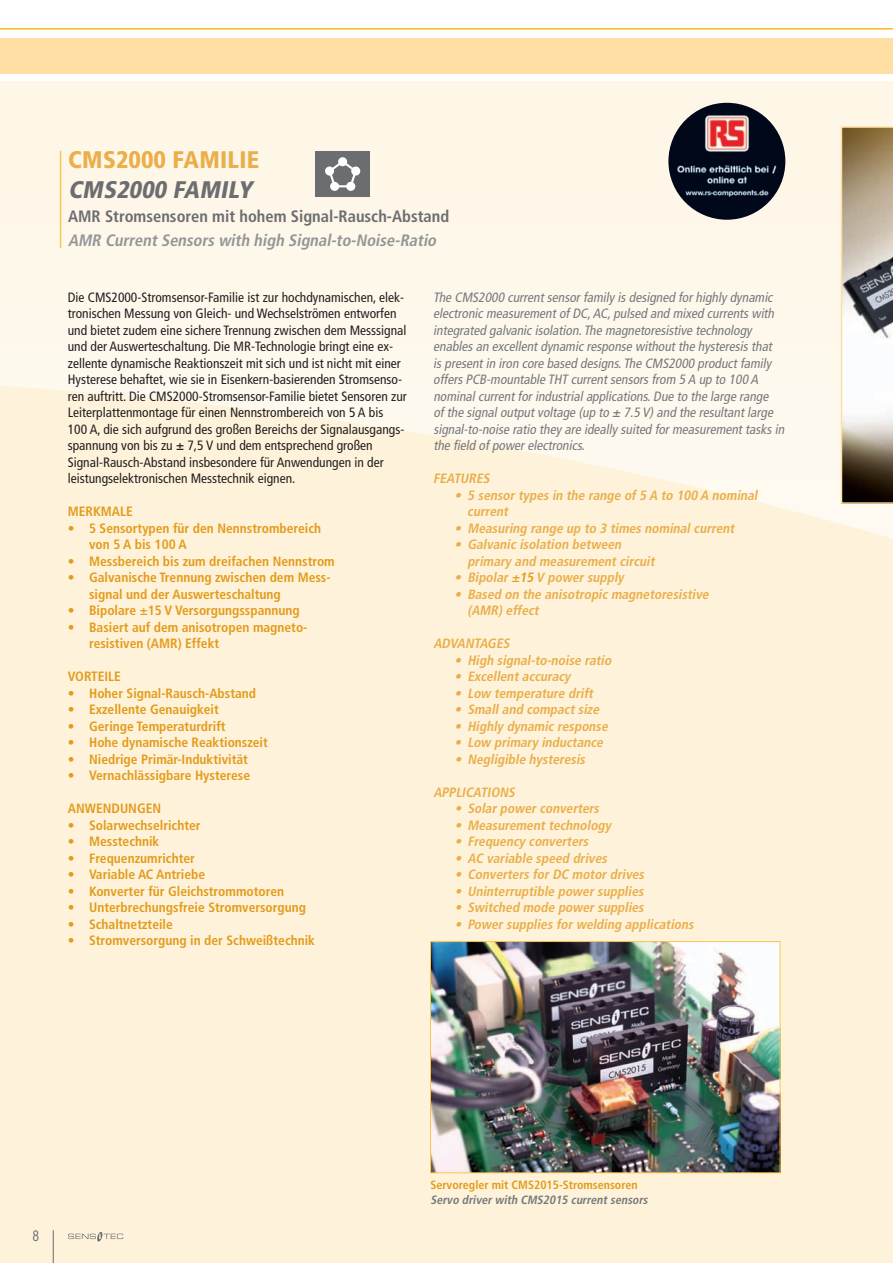
<style>
.page{position:relative;width:893px;height:1263px;background:#fff}
.page>*{position:absolute;margin:0;border:0;box-sizing:border-box;transform-origin:0 0}
.t1{font:900 condensed 24px "Frutiger";letter-spacing:.005em;color:#eaae4a}
.t2{font:italic 900 condensed 24px "Frutiger";color:#6c6d70}
.t3{font:italic 700 condensed 16.5px "Frutiger";color:#939598}
.t4{font:700 condensed 16.5px "Frutiger";color:#6c6d70}
.t5{font:300 condensed 15px "Interstate";color:#6c6d70}
.t6{font:condensed 13.5px/16.5px "Frutiger";color:#231f20}
.t7{font:700 condensed 13.5px/16.5px "Frutiger";color:#e39b1c}
.t8{font:italic 700 condensed 13.5px/16.5px "Frutiger";color:#eaae4a}
.t9{font:italic condensed 13.5px/16.5px "Frutiger";color:#76787b}
.t10{font:italic 700 condensed 12px "Frutiger";color:#76787b}
.t11{font:700 condensed 12px "Frutiger";color:#e39b1c}
.s1{font-weight:700}
.s2{color:#e39b1c}
</style>
<div class="page">
<div style="left:0;top:82px;width:893px;height:972px;background:#fef8ea"></div>
<div style="left:0;top:38px;width:893px;height:35px;background:#ffdea4"></div>
<hr style="left:0;top:28px;width:893px;height:1px;background:#fcb814">
<div style="left:0;top:385px;width:893px;height:878px;background:#fef3da"></div>
<hr style="left:60px;top:151px;width:1px;height:97px;background:#fec54d">
<img style="left:432px;top:943px;width:346px;height:228px">
<div style="left:430px;top:941px;width:350px;height:232px;border:1px solid #fec54d"></div>
<div style="left:315px;top:151px;width:55px;height:46px;background:#6c6d70"></div>
<svg style="left:330px;top:161px;width:28px;height:27px"></svg>
<div style="left:338px;top:157px;width:9px;height:9px;background:#fff;border-radius:50%"></div>
<div style="left:351px;top:166px;width:9px;height:10px;background:#fff;border-radius:50%"></div>
<div style="left:325px;top:166px;width:9px;height:10px;background:#fff;border-radius:50%"></div>
<div style="left:330px;top:182px;width:9px;height:9px;background:#fff;border-radius:50%"></div>
<div style="left:346px;top:182px;width:9px;height:9px;background:#fff;border-radius:50%"></div>
<img style="left:668px;top:103px;width:117px;height:117px;border-radius:58px">
<svg style="left:841px;top:126px;width:52px;height:378px;background:#b0a697"></svg>
<hr style="left:53px;top:1230px;width:1px;height:33px;background:#6c6d70">
<svg style="left:68px;top:1231px;width:55px;height:11px"></svg>
<h1 class="t1" style="left:68px;top:145px;width:193px">CMS 2000 FAMILI E</h1>
<h1 class="t2" style="left:68px;top:175px;width:190px">CMS 2000 famil y</h1>
<p class="t4" style="left:68px;top:207px;width:383px">AMR Stromsensoren mit hohem Signal-Rausch-Abstand</p>
<p class="t3" style="left:68px;top:231px;width:373px">AMR CurrentSensors with high Signal-to-Noise-Ratio</p>
<p class="t6" style="left:68px;top:289px;width:341px">Die CMS2000-Stromsensor-Familie ist zur hochdynamischen, elek&shy;tronischen Messung von Gleich- und Wechselströmen entworfen und bietet zudem eine sichere Trennung zwischen dem Messsignal und der Auswerteschaltung. Die MR-Technologie bringt eine ex&shy;zellente dynamische Reaktionszeit mit sich und ist nicht mit einer Hysterese behaftet, wie sie in Eisenkern-basierenden Stromsenso&shy;ren auftritt. Die CMS2000-Stromsensor-Familie bietet Sensoren zur Leiterplattenmontage für einen Nennstrombereich von 5 A bis<br>100 A, die sich aufgrund des großen Bereichs der Signalausgangs&shy;spannung von bis zu <span class="s1">±</span> 7,5 V und dem entsprechend großen Signal-Rausch-Abstand insbesondere für Anwendungen in der leistungselektronischen Messtechnik eignen.</p>
<p class="t9" style="left:433px;top:289px;width:355px">The CMS2000 currentsensorfamily isdesigned forhighly dynamic electronic measurementofDC,AC,pulsed and mixed currentswith integrated galvanic isolation.The magnetoresistive technology enablesan excellentdynamic response withoutthe hysteresisthat ispresentin iron core based designs.The CMS2000 productfamily offersPCB-mountable THT currentsensorsfrom 5 A up to 100 A nominalcurrentforindustrialapplications.Due to the large range ofthe signaloutputvoltage (up to <span class="s1">±</span> 7.5 V)and the resultantlarge signal-to-noise ratio they are ideally suited formeasurementtasksin the field ofpowerelectronics.</p>
<p class="t7" style="left:68px;top:503px;width:67px">MERKMALE</p>
<p class="t7" style="left:89px;top:520px;width:234px;text-indent:-21px">• 5 Sensortypen für den Nennstrombereich von 5 A bis 100 A</p>
<p class="t7" style="left:68px;top:553px;width:268px">• Messbereich bis zum dreifachen Nennstrom</p>
<p class="t7" style="left:89px;top:569px;width:243px;text-indent:-21px">• Galvanische Trennung zwischen dem Mess&shy;signal und der Auswerteschaltung</p>
<p class="t7" style="left:68px;top:602px;width:233px">• Bipolare ±15 V Versorgungsspannung</p>
<p class="t7" style="left:89px;top:619px;width:220px;text-indent:-21px">• Basiert auf dem anisotropen magneto&shy;resistiven (AMR) Effekt</p>
<p class="t7" style="left:68px;top:668px;width:55px">VORTEILE</p>
<p class="t7" style="left:68px;top:685px;width:190px">• Hoher Signal-Rausch-Abstand</p>
<p class="t7" style="left:68px;top:701px;width:152px">• Exzellente Genauigkeit</p>
<p class="t7" style="left:68px;top:718px;width:159px">• Geringe Temperaturdrift</p>
<p class="t7" style="left:68px;top:734px;width:202px">• Hohe dynamische Reaktionszeit</p>
<p class="t7" style="left:68px;top:751px;width:182px">• Niedrige Primär-Induktivität</p>
<p class="t7" style="left:68px;top:767px;width:184px">• Vernachlässigbare Hysterese</p>
<p class="t7" style="left:68px;top:800px;width:95px">ANWENDUNGEN</p>
<p class="t7" style="left:68px;top:817px;width:134px">• Solarwechselrichter</p>
<p class="t7" style="left:68px;top:833px;width:93px">• Messtechnik</p>
<p class="t7" style="left:68px;top:850px;width:129px">• Frequenzumrichter</p>
<p class="t7" style="left:68px;top:866px;width:139px">• Variable AC Antriebe</p>
<p class="t7" style="left:68px;top:883px;width:218px">• Konverter für Gleichstrommotoren</p>
<p class="t7" style="left:68px;top:899px;width:240px">• Unterbrechungsfreie Stromversorgung</p>
<p class="t7" style="left:68px;top:916px;width:107px">• Schaltnetzteile</p>
<p class="t7" style="left:68px;top:932px;width:249px">• Stromversorgung in der Schweißtechnik</p>
<p class="t8" style="left:433px;top:470px;width:61px">FEATURES</p>
<p class="t8" style="left:467px;top:487px;width:294px;text-indent:-13px">• 5 sensor types in the range of 5 A to 100 A nominal current</p>
<p class="t8" style="left:455px;top:520px;width:284px">• Measuring range up to 3 times nominal current</p>
<p class="t8" style="left:467px;top:536px;width:191px;text-indent:-13px">• Galvanic isolation between primary and measurementcircuit</p>
<p class="t8" style="left:455px;top:569px;width:174px">• Bipolar <span class="s2">±15</span> V powersupply</p>
<p class="t8" style="left:467px;top:586px;width:246px;text-indent:-13px">• Based on the anisotropic magnetoresistive (AMR)effect</p>
<p class="t8" style="left:433px;top:635px;width:81px">ADVANTAGES</p>
<p class="t8" style="left:455px;top:652px;width:161px">• High signal-to-noise ratio</p>
<p class="t8" style="left:455px;top:668px;width:120px">• Excellent accuracy</p>
<p class="t8" style="left:455px;top:685px;width:143px">• Low temperature drift</p>
<p class="t8" style="left:455px;top:701px;width:149px">• Small and compact size</p>
<p class="t8" style="left:455px;top:718px;width:158px">• Highly dynamic response</p>
<p class="t8" style="left:455px;top:734px;width:153px">• Low primary inductance</p>
<p class="t8" style="left:455px;top:751px;width:135px">• Negligible hysteresis</p>
<p class="t8" style="left:433px;top:784px;width:86px">APPLICATIONS</p>
<p class="t8" style="left:455px;top:800px;width:149px">• Solar power converters</p>
<p class="t8" style="left:455px;top:817px;width:161px">• Measurement technology</p>
<p class="t8" style="left:455px;top:833px;width:138px">• Frequency converters</p>
<p class="t8" style="left:455px;top:850px;width:157px">• AC variable speed drives</p>
<p class="t8" style="left:455px;top:866px;width:194px">• Converters for DC motor drives</p>
<p class="t8" style="left:455px;top:883px;width:193px">• Uninterruptible power supplies</p>
<p class="t8" style="left:455px;top:899px;width:193px">• Switched mode power supplies</p>
<p class="t8" style="left:455px;top:916px;width:243px">• Power supplies for welding applications</p>
<p class="t5" style="left:32px;top:1227px;width:8px">8</p>
<p class="t11" style="left:430px;top:1178px;width:209px">Servoregler mit CMS2015-Stromsensoren</p>
<p class="t10" style="left:430px;top:1192px;width:221px">Servo driver with CMS2015 current sensors</p>
</div>
